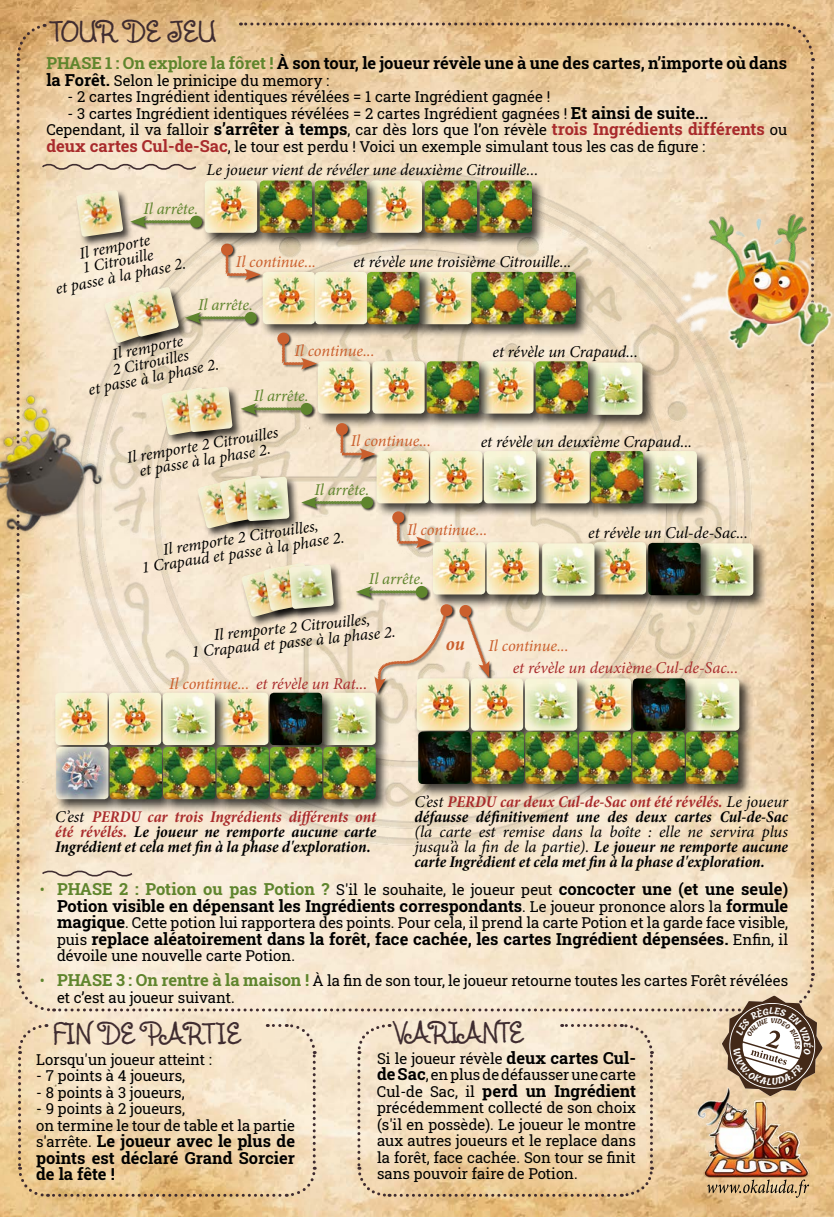
<style>
.page{position:relative;width:834px;height:1217px;background:#fff}
.page>*{position:absolute;margin:0;border:0;box-sizing:border-box;transform-origin:0 0}
.t1{font:30px "Sunshiney";color:#3f2c30}
.t2{font:italic 700 condensed 19.5px "Minion Pro";color:#cb5f2d}
.t3{font:italic 700 condensed 16.5px/15px "Minion Pro";color:#000;text-align:justify}
.t4{font:italic 16.5px/15px "Minion Pro";letter-spacing:-.005em;color:#000;text-align:center}
.t5{font:700 16.5px/16.5px "Roboto Slab";color:#000;text-align:justify}
.t6{font:italic 16.5px "Minion Pro";letter-spacing:-.01em;color:#cb5f2d}
.t7{font:italic 16.5px "Minion Pro";letter-spacing:-.005em;color:#a92b2c}
.t8{font:italic 16.5px "Minion Pro";letter-spacing:-.01em;color:#5f852d}
.t9{font:15px/16.5px "Roboto Slab";color:#000}
.s1{color:#5f852d}
.s2{font-weight:700;font-size:16.5px}
.s3{font-weight:700;font-size:16.5px;color:#a92b2c}
.s4{color:#cb5f2d}
.s5{font-weight:400;font-stretch:normal}
.s6{color:#a92b2c}
.s7{font-weight:700;font-size:16.5px;color:#5f852d}
.s8{font-weight:400;font-size:15px}
</style>
<div class="page">
<img style="left:0;top:0;width:833px;height:1216px">
<img style="left:0;top:364px;width:15px;height:187px">
<img style="left:822px;top:210px;width:11px;height:144px">
<img style="left:15px;top:21px;width:807px;height:1176px">
<h1 class="t1" style="left:51px;top:12px;width:166px">TOUR DE JEU</h1>
<p class="t5" style="left:46px;top:55px;width:742px"><span class="s1">PHASE 1 : On explore la fôret !</span> À son tour, le joueur révèle une à une des cartes, n’importe où dans</p>
<p class="t9" style="left:46px;top:72px;width:284px"><span class="s2">la Forêt.</span> Selon le prinicipe du memory :</p>
<p class="t9" style="left:68px;top:88px;width:484px">- 2 cartes Ingrédient identiques révélées = 1 carte Ingrédient gagnée !</p>
<p class="t9" style="left:46px;top:105px;width:742px;text-indent:21px">- 3 cartes Ingrédient identiques révélées = 2 cartes Ingrédient gagnées ! <span class="s2">Et ainsi de suite...<br></span>Cependant, il va falloir <span class="s2">s’arrêter à temps</span>, car dès lors que l’on révèle <span class="s3">trois Ingrédients différents</span> ou <span class="s3">deux cartes Cul-de-Sac</span>, le tour est perdu ! Voici un exemple simulant tous les cas de figure :</p>
<p class="t8" style="left:143px;top:197px;width:56px">Il arrête.</p>
<p class="t4" style="left:48px;top:252px;width:134px;rotate:-11deg">Il remporte<br>1 Citrouille<br>et passe à la phase 2.</p>
<p class="t4" style="left:206px;top:162px;width:333px">Le joueur vient de révéler une deuxième Citrouille...</p>
<p class="t6" style="left:236px;top:250px;width:82px">Il continue...</p>
<p class="t4" style="left:353px;top:254px;width:219px">et révèle une troisième Citrouille...</p>
<p class="t8" style="left:198px;top:294px;width:56px">Il arrête.</p>
<p class="t4" style="left:81px;top:352px;width:134px;rotate:-11deg">Il remporte<br>2 Citrouilles<br>et passe à la phase 2.</p>
<p class="t4" style="left:126px;top:451px;width:155px;rotate:-10deg">Il remporte 2 Citrouilles et passe à la phase 2.</p>
<p class="t6" style="left:294px;top:339px;width:82px">Il continue...</p>
<p class="t8" style="left:254px;top:384px;width:56px">Il arrête.</p>
<p class="t6" style="left:351px;top:430px;width:82px">Il continue...</p>
<p class="t8" style="left:314px;top:478px;width:56px">Il arrête.</p>
<p class="t4" style="left:492px;top:344px;width:147px">et révèle un Crapaud...</p>
<p class="t4" style="left:480px;top:434px;width:213px">et révèle un deuxième Crapaud...</p>
<p class="t4" style="left:138px;top:546px;width:206px;rotate:-9deg">Il remporte 2 Citrouilles,<br>1 Crapaud et passe à la phase 2.</p>
<p class="t6" style="left:407px;top:518px;width:82px">Il continue...</p>
<p class="t8" style="left:369px;top:567px;width:56px">Il arrête.</p>
<p class="t4" style="left:189px;top:630px;width:206px;rotate:-6deg">Il remporte 2 Citrouilles,<br>1 Crapaud et passe à la phase 2.</p>
<h2 class="t2" style="left:445px;top:630px;width:20px">ou</h2>
<p class="t6" style="left:488px;top:634px;width:82px">Il continue...</p>
<p class="t4" style="left:588px;top:524px;width:161px">et révèle un Cul-de-Sac...</p>
<p class="t7" style="left:169px;top:672px;width:200px"><span class="s4">Il continue...</span> et révèle un Rat...</p>
<p class="t7" style="left:512px;top:656px;width:227px">et révèle un deuxième Cul-de-Sac...</p>
<p class="t3" style="left:55px;top:809px;width:322px"><span class="s5">C’est</span> <span class="s6">PERDU car trois Ingrédients différents ont été révélés.</span> Le joueur ne remporte aucune carte Ingrédient et cela met fin à la phase d'exploration.</p>
<p class="t3" style="left:414px;top:793px;width:375px"><span class="s5">C’est</span> <span class="s6">PERDU car deux Cul-de-Sac ont été révélés.</span> <span class="s5">Le joueur </span>défausse définitivement une des deux cartes Cul-de-Sac</p>
<p class="t3" style="left:414px;top:823px;width:375px"><span class="s5">(la carte est remise dans la boîte : elle ne servira plus jusqu’à la fin de la partie).</span> Le joueur ne remporte aucune carte Ingrédient et cela met fin à la phase d'exploration.</p>
<p class="t9" style="left:40px;top:881px;width:749px"><span class="s1">•</span> <span class="s7">PHASE 2 : Potion ou pas Potion ?</span> S'il le souhaite, le joueur peut <span class="s2">concocter une (et une seule)</span></p>
<p class="t5" style="left:57px;top:897px;width:732px">Potion visible en dépensant les Ingrédients correspondants<span class="s8">. Le joueur prononce alors la</span> formule</p>
<p class="t9" style="left:57px;top:914px;width:732px"><span class="s2">magique</span>. Cette potion lui rapportera des points. Pour cela, il prend la carte Potion et la garde face visible,</p>
<p class="t5" style="left:57px;top:930px;width:732px"><span class="s8">puis</span> replace aléatoirement dans la forêt, face cachée, les cartes Ingrédient dépensées. <span class="s8">Enfin, il</span></p>
<p class="t9" style="left:57px;top:947px;width:239px">dévoile une nouvelle carte Potion.</p>
<p class="t9" style="left:57px;top:972px;width:732px;text-indent:-17px"><span class="s1">•</span> <span class="s7">PHASE 3 : On rentre à la maison !</span> À la fin de son tour, le joueur retourne toutes les cartes Forêt révélées et c’est au joueur suivant.</p>
<h1 class="t1" style="left:53px;top:1013px;width:189px">FIN DE PARTIE</h1>
<p class="t9" style="left:36px;top:1050px;width:177px">Lorsqu'un joueur atteint :</p>
<p class="t9" style="left:36px;top:1066px;width:150px">- 7 points à 4 joueurs,</p>
<p class="t9" style="left:36px;top:1083px;width:150px">- 8 points à 3 joueurs,</p>
<p class="t9" style="left:36px;top:1099px;width:260px">- 9 points à 2 joueurs,<br>on termine le tour de table et la partie</p>
<p class="t5" style="left:36px;top:1132px;width:260px"><span class="s8">s'arrête.</span> Le joueur avec le plus de points est déclaré Grand Sorcier de la fête !</p>
<h1 class="t1" style="left:394px;top:1012px;width:131px">VARIANTE</h1>
<p class="t9" style="left:377px;top:1049px;width:260px">Si le joueur révèle <span class="s2">deux cartes Cul&shy;de Sac</span>, en plus de défausser une carte</p>
<p class="t5" style="left:377px;top:1081px;width:260px"><span class="s8">Cul-de Sac, il</span> perd un Ingrédient</p>
<p class="t9" style="left:377px;top:1098px;width:260px;text-align:justify">précédemment collecté de son choix (s'il en possède). Le joueur le montre aux autres joueurs et le replace dans la forêt, face cachée. Son tour se finit sans pouvoir faire de Potion.</p>
</div>
